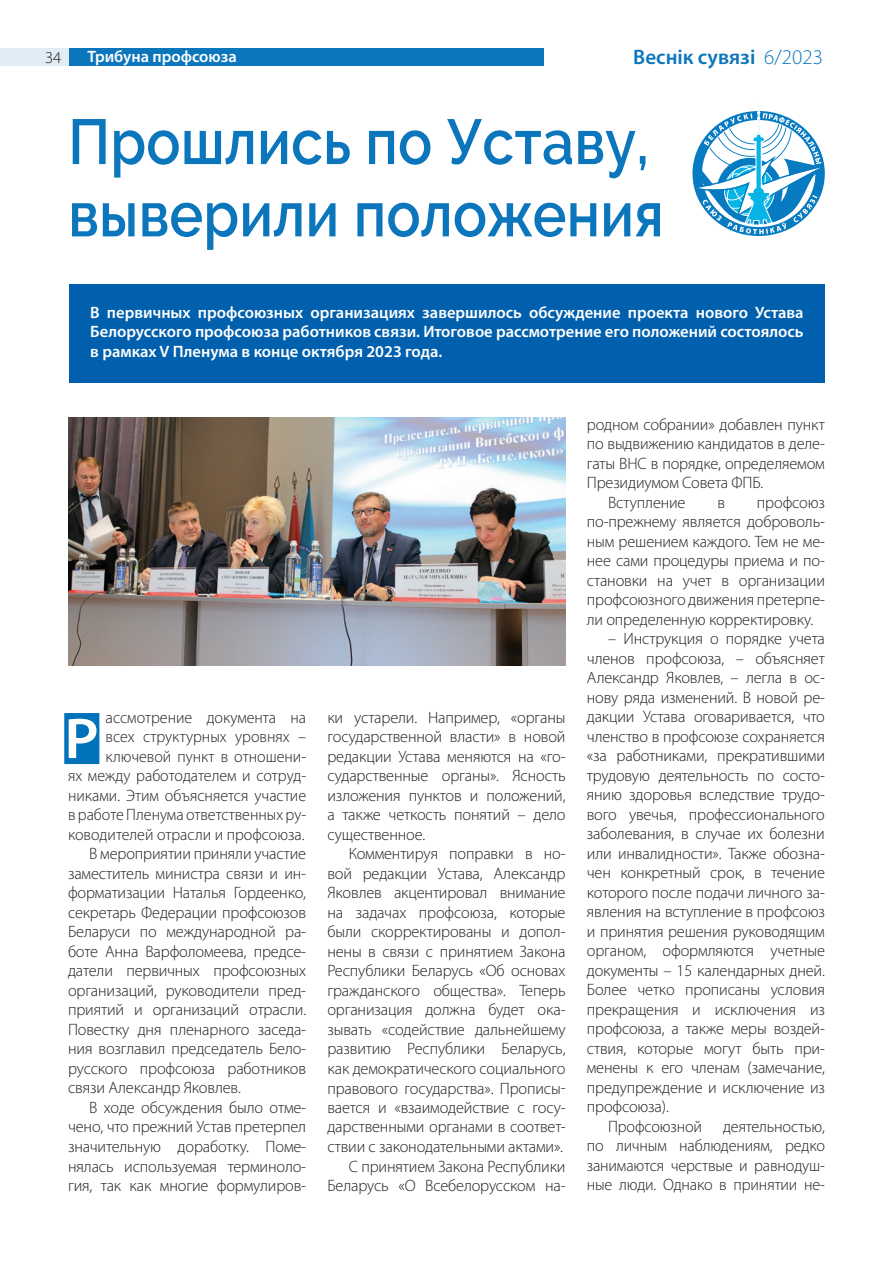
<style>
.page{position:relative;width:893px;height:1263px;background:#fff}
.page>*{position:absolute;margin:0;border:0;box-sizing:border-box;transform-origin:0 0}
.t1{font:600 63.45px/72.3px "Raleway";color:#0c76bd;scale:.9 1}
.t2{font:600 57.9px "Myriad Pro";color:#fff;scale:1.06 1}
.t3{font:600 21px "Myriad Pro";color:#0c76bd}
.t4{font:300 16.65px "Myriad Pro";color:#231f20}
.t5{font:300 16.5px/19.5px "Myriad Pro";letter-spacing:-.01em;color:#231f20;text-align:justify}
.t6{font:600 16.5px/19.8px "Myriad Pro";color:#fff;text-align:justify}
.s1{font-weight:300}
</style>
<div class="page">
<div style="left:0;top:48px;width:69px;height:18px;background:#e1ecf4"></div>
<div style="left:69px;top:48px;width:474px;height:18px;background:#0c76bd"></div>
<div style="left:69px;top:284px;width:756px;height:99px;background:#0160ae"></div>
<div style="left:64px;top:713px;width:35px;height:51px;background:#0072bc"></div>
<svg style="left:692px;top:103px;width:133px;height:133px"></svg>
<img style="left:68px;top:417px;width:498px;height:248px">
<p class="t4" style="left:45px;top:49px;width:18px">34</p>
<p class="t6" style="left:88px;top:46px;width:151px">Трибуна профсоюза</p>
<p class="t3" style="left:633px;top:44px;width:191px">Веснік сувязi <span class="s1">6/2023</span></p>
<h1 class="t1" style="left:68px;top:106px;width:663px">Прошлись по Уставу, выверили положения</h1>
<p class="t6" style="left:90px;top:302px;width:715px">В первичных профсоюзных организациях завершилось обсуждение проекта нового Устава Белорусского профсоюза работников связи. Итоговое рассмотрение его положений состоялось в рамках V Пленума в конце октября 2023 года.</p>
<h2 class="t2" style="left:64px;top:702px;width:34px">Р</h2>
<p class="t5" style="left:106px;top:708px;width:202px">ассмотрение документа на</p>
<p class="t5" style="left:106px;top:727px;width:202px">всех структурных уровнях –</p>
<p class="t5" style="left:106px;top:747px;width:202px">ключевой пункт в отношени-</p>
<p class="t5" style="left:68px;top:766px;width:240px">ях между работодателем и сотруд-</p>
<p class="t5" style="left:68px;top:786px;width:240px">никами. Этим объясняется участие</p>
<p class="t5" style="left:68px;top:805px;width:240px">в работе Пленума ответственных ру-</p>
<p class="t5" style="left:68px;top:825px;width:238px">ководителей отрасли и профсоюза.</p>
<p class="t5" style="left:89px;top:844px;width:218px">В мероприятии приняли участие</p>
<p class="t5" style="left:68px;top:864px;width:240px">заместитель министра связи и ин-</p>
<p class="t5" style="left:68px;top:883px;width:240px">форматизации Наталья Гордеенко,</p>
<p class="t5" style="left:68px;top:903px;width:240px">секретарь Федерации профсоюзов</p>
<p class="t5" style="left:68px;top:922px;width:240px">Беларуси по международной ра-</p>
<p class="t5" style="left:68px;top:942px;width:240px">боте Анна Варфоломеева, предсе-</p>
<p class="t5" style="left:68px;top:961px;width:240px">датели первичных профсоюзных</p>
<p class="t5" style="left:68px;top:981px;width:240px">организаций, руководители пред-</p>
<p class="t5" style="left:68px;top:1000px;width:240px">приятий и организаций отрасли.</p>
<p class="t5" style="left:68px;top:1020px;width:240px">Повестку дня пленарного заседа-</p>
<p class="t5" style="left:68px;top:1039px;width:240px">ния возглавил председатель Бело-</p>
<p class="t5" style="left:68px;top:1059px;width:240px">русского профсоюза работников</p>
<p class="t5" style="left:68px;top:1078px;width:174px">связи Александр Яковлев.</p>
<p class="t5" style="left:89px;top:1098px;width:218px">В ходе обсуждения было отме-</p>
<p class="t5" style="left:68px;top:1117px;width:240px">чено, что прежний Устав претерпел</p>
<p class="t5" style="left:68px;top:1137px;width:240px">значительную доработку. Поме-</p>
<p class="t5" style="left:68px;top:1156px;width:240px">нялась используемая терминоло-</p>
<p class="t5" style="left:68px;top:1176px;width:240px">гия, так как многие формулиров-</p>
<p class="t5" style="left:327px;top:708px;width:240px">ки устарели. Например, «органы государственной власти» в новой редакции Устава меняются на «го&shy;сударственные органы». Ясность изложения пунктов и положений, а также четкость понятий – дело существенное.</p>
<p class="t5" style="left:327px;top:844px;width:240px;text-align:right">Комментируя поправки в но&shy;вой редакции Устава, Александр<br>Яковлев акцентировал внимание на задачах профсоюза, которые были скорректированы и допол&shy;нены в связи с принятием Закона<br>Республики Беларусь «Об основах гражданского общества». Теперь организация должна будет ока&shy;зывать «содействие дальнейшему развитию Республики Беларусь, как демократического социального правового государства». Прописы&shy;вается и «взаимодействие с госу&shy;дарственными органами в соответ&shy;ствии с законодательными актами».<br>С принятием Закона Республики<br>Беларусь «О Всебелорусском на-</p>
<p class="t5" style="left:587px;top:415px;width:240px">родном собрании» добавлен пункт</p>
<p class="t5" style="left:587px;top:434px;width:240px">по выдвижению кандидатов в деле-</p>
<p class="t5" style="left:587px;top:454px;width:240px">гаты ВНС в порядке, определяемом</p>
<p class="t5" style="left:587px;top:473px;width:178px">Президиумом Совета ФПБ.</p>
<p class="t5" style="left:608px;top:493px;width:79px">Вступление</p>
<p class="t5" style="left:717px;top:493px;width:9px">в</p>
<p class="t5" style="left:587px;top:493px;width:240px;text-indent:170px">профсоюз по-прежнему является доброволь&shy;ным решением каждого. Тем не ме&shy;нее сами процедуры приема и по&shy;становки на учет в организации профсоюзного движения претерпе&shy;ли определенную корректировку.</p>
<p class="t5" style="left:608px;top:629px;width:218px">– Инструкция о порядке учета</p>
<p class="t5" style="left:587px;top:649px;width:240px">членов профсоюза, – объясняет</p>
<p class="t5" style="left:587px;top:668px;width:240px">Александр Яковлев, – легла в ос-</p>
<p class="t5" style="left:587px;top:688px;width:240px">нову ряда изменений. В новой ре-</p>
<p class="t5" style="left:587px;top:707px;width:240px">дакции Устава оговаривается, что</p>
<p class="t5" style="left:587px;top:727px;width:240px">членство в профсоюзе сохраняется</p>
<p class="t5" style="left:587px;top:746px;width:240px">«за работниками, прекратившими</p>
<p class="t5" style="left:587px;top:766px;width:240px">трудовую деятельность по состо-</p>
<p class="t5" style="left:587px;top:785px;width:240px">янию здоровья вследствие трудо-</p>
<p class="t5" style="left:587px;top:805px;width:240px">вого увечья, профессионального</p>
<p class="t5" style="left:587px;top:824px;width:240px">заболевания, в случае их болезни</p>
<p class="t5" style="left:587px;top:844px;width:240px">или инвалидности». Также обозна-</p>
<p class="t5" style="left:587px;top:863px;width:240px">чен конкретный срок, в течение</p>
<p class="t5" style="left:587px;top:883px;width:240px">которого после подачи личного за-</p>
<p class="t5" style="left:587px;top:902px;width:240px">явления на вступление в профсоюз</p>
<p class="t5" style="left:587px;top:922px;width:240px">и принятия решения руководящим</p>
<p class="t5" style="left:587px;top:941px;width:240px">органом, оформляются учетные</p>
<p class="t5" style="left:587px;top:961px;width:240px">документы – 15 календарных дней.</p>
<p class="t5" style="left:587px;top:980px;width:240px">Более четко прописаны условия</p>
<p class="t5" style="left:587px;top:1000px;width:240px">прекращения и исключения из</p>
<p class="t5" style="left:587px;top:1019px;width:240px">профсоюза, а также меры воздей-</p>
<p class="t5" style="left:587px;top:1039px;width:240px">ствия, которые могут быть при-</p>
<p class="t5" style="left:587px;top:1058px;width:240px">менены к его членам (замечание,</p>
<p class="t5" style="left:587px;top:1078px;width:240px">предупреждение и исключение из</p>
<p class="t5" style="left:587px;top:1097px;width:84px">профсоюза).</p>
<p class="t5" style="left:608px;top:1117px;width:95px">Профсоюзной</p>
<p class="t5" style="left:587px;top:1117px;width:240px;text-indent:136px">деятельностью, по личным наблюдениям, редко занимаются черствые и равнодуш&shy;ные люди. Однако в принятии не-</p>
</div>
